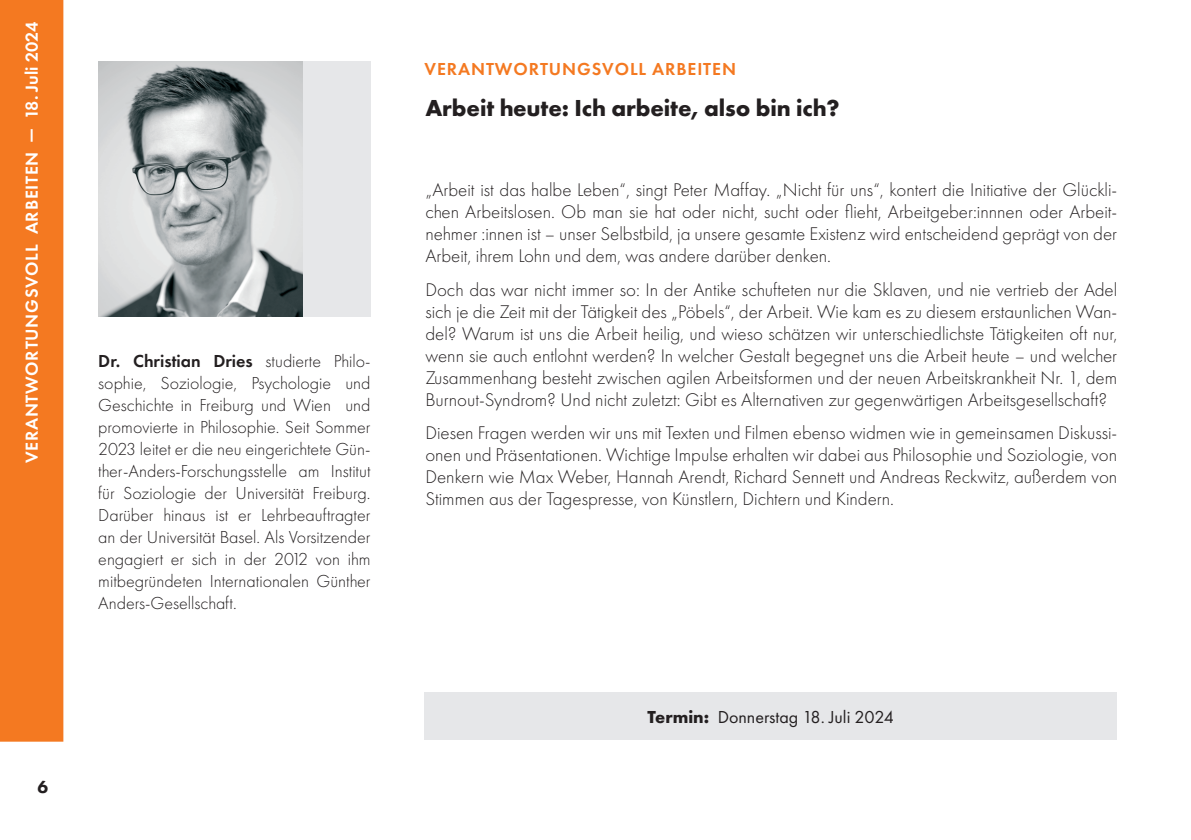
<style>
.page{position:relative;width:1191px;height:840px;background:#fff}
.page>*{position:absolute;margin:0;border:0;box-sizing:border-box;transform-origin:0 0}
.t1{font:700 24px "Futura PT";letter-spacing:-.005em;color:#231f20}
.t2{font:300 19px/22px "Futura PT";color:#231f20;text-align:justify}
.t3{font:300 18px/22px "Futura PT";color:#231f20;text-align:justify}
.t4{font:600 18px "Futura PT";letter-spacing:.04em;color:#fff}
.t5{font:18px "Futura PT";color:#231f20}
.t6{font:600 18px "Futura PT";letter-spacing:.05em;color:#f47921}
.t7{font:800 18px "Futura PT";color:#231f20}
.s1{font-weight:600}
.s2{font-weight:700}
</style>
<div class="page">
<div style="left:98px;top:61px;width:272px;height:255px;background:#e6e7e9"></div>
<div style="left:0;top:0;width:63px;height:741px;background:#f47921"></div>
<div style="left:424px;top:692px;width:693px;height:47px;background:#e6e7e9"></div>
<img style="left:98px;top:61px;width:204px;height:255px">
<p class="t4" style="left:21px;top:463px;width:443px;rotate:-90deg">VERANTWORTUNGSVOLL ARBEITEN — 18. Juli 2024</p>
<p class="t3" style="left:98px;top:350px;width:274px"><span class="s1">Dr. Christian Dries</span> studierte Philo&shy;sophie, Soziologie, Psychologie und Geschichte in Freiburg und Wien und promovierte in Philosophie. Seit Sommer 2023 leitet er die neu eingerichtete Gün&shy;ther-Anders-Forschungsstelle am Institut für Soziologie der Universität Freiburg.<br>Darüber hinaus ist er Lehrbeauftragter an der Universität Basel. Als Vorsitzender engagiert er sich in der 2012 von ihm mitbegründeten Internationalen Günther Anders-Gesellschaft.</p>
<p class="t7" style="left:37px;top:775px;width:12px">6</p>
<p class="t6" style="left:424px;top:58px;width:313px">VERANTWORTUNGSVOLL ARBEITEN</p>
<p class="t1" style="left:425px;top:93px;width:416px">Arbeit heute: Ich arbeite, also bin ich?</p>
<p class="t2" style="left:425px;top:179px;width:693px">„Arbeit ist das halbe Leben“, singt Peter Maffay. „Nicht für uns“, kontert die Initiative der Glückli&shy;chen Arbeitslosen. Ob man sie hat oder nicht, sucht oder flieht, Arbeitgeber:innnen oder Arbeit&shy;nehmer :innen ist – unser Selbstbild, ja unsere gesamte Existenz wird entscheidend geprägt von der Arbeit, ihrem Lohn und dem, was andere darüber denken.</p>
<p class="t2" style="left:425px;top:278px;width:693px">Doch das war nicht immer so: In der Antike schufteten nur die Sklaven, und nie vertrieb der Adel sich je die Zeit mit der Tätigkeit des „Pöbels“, der Arbeit. Wie kam es zu diesem erstaunlichen Wan&shy;del? Warum ist uns die Arbeit heilig, und wieso schätzen wir unterschiedlichste Tätigkeiten oft nur, wenn sie auch entlohnt werden? In welcher Gestalt begegnet uns die Arbeit heute – und welcher Zusammenhang besteht zwischen agilen Arbeitsformen und der neuen Arbeitskrankheit Nr. 1, dem Burnout-Syndrom? Und nicht zuletzt: Gibt es Alternativen zur gegenwärtigen Arbeitsgesellschaft?</p>
<p class="t2" style="left:425px;top:421px;width:693px">Diesen Fragen werden wir uns mit Texten und Filmen ebenso widmen wie in gemeinsamen Diskussi&shy;onen und Präsentationen. Wichtige Impulse erhalten wir dabei aus Philosophie und Soziologie, von Denkern wie Max Weber, Hannah Arendt, Richard Sennett und Andreas Reckwitz, außerdem von Stimmen aus der Tagespresse, von Künstlern, Dichtern und Kindern.</p>
<p class="t5" style="left:647px;top:705px;width:248px"><span class="s2">Termin:</span> Donnerstag 18. Juli 2024</p>
</div>
